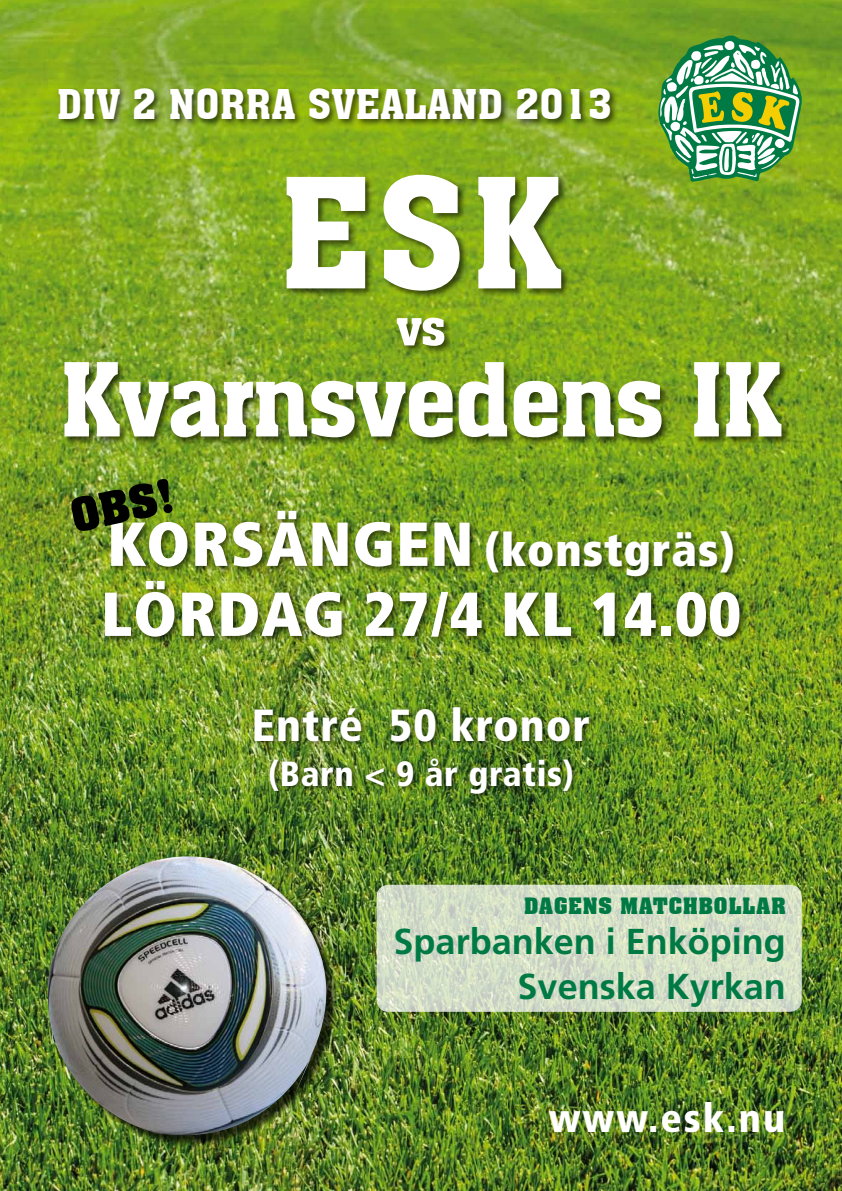
<style>
.page{position:relative;width:842px;height:1191px;background:#fff}
.page>*{position:absolute;margin:0;border:0;box-sizing:border-box;transform-origin:0 0}
.t1{font:150px "Aachen BT";color:#fff}
.t2{font:100px "Aachen BT";letter-spacing:-.03em;color:#fff}
.t3{font:900 condensed 62px "Frutiger";letter-spacing:.02em;color:#fff}
.t4{font:50px "Aachen BT";color:#fff}
.t5{font:900 condensed 46px "Frutiger";letter-spacing:.02em;color:#fff}
.t6{font:900 condensed 45px "Frutiger";letter-spacing:.02em;color:#fff}
.t7{font:700 45px "Aachen BT";color:#000}
.t8{font:40px "Aachen BT";color:#fff}
.t9{font:900 condensed 40px "Frutiger";letter-spacing:.05em;color:#fff}
.t10{font:700 36px/45px "Frutiger";color:#007a45;text-align:right}
.t11{font:900 condensed 35px "Frutiger";letter-spacing:.02em;color:#fff}
.t12{font:700 22px "Aachen BT";letter-spacing:.02em;color:#007a45}
.s1{font-size:62px}
</style>
<div class="page">
<img style="left:0;top:0;width:842px;height:1191px">
<svg style="left:658px;top:35px;width:144px;height:147px"></svg>
<div style="left:56px;top:86px;width:563px;height:42px;background:#000;opacity:.6"></div>
<div style="left:63px;top:173px;width:728px;height:274px;background:#000;opacity:.6"></div>
<div style="left:252px;top:703px;width:344px;height:98px;background:#000;opacity:.6"></div>
<div style="left:49px;top:858px;width:290px;height:290px;background:#000;opacity:.75"></div>
<img style="left:44px;top:856px;width:293px;height:288px">
<svg style="left:377px;top:884px;width:425px;height:127px;background:#d4dec6"></svg>
<div style="left:103px;top:508px;width:645px;height:137px;background:#000;opacity:.6"></div>
<p class="t8" style="left:57px;top:79px;width:557px">DIV 2 NORRA SVEALAND 2013</p>
<h1 class="t1" style="left:279px;top:139px;width:285px">ESK</h1>
<h3 class="t4" style="left:396px;top:296px;width:51px">vs</h3>
<h2 class="t2" style="left:59px;top:337px;width:724px">Kvarnsvedens IK</h2>
<p class="t7" style="left:65px;top:489px;width:107px;rotate:-12deg">OBS!</p>
<p class="t5" style="left:107px;top:522px;width:629px"><span class="s1">KORSÄNGEN</span> (konstgräs)</p>
<h3 class="t3" style="left:101px;top:576px;width:641px">LÖRDAG 27/4 KL 14.00</h3>
<p class="t6" style="left:252px;top:698px;width:339px">Entré 50 kronor</p>
<p class="t11" style="left:268px;top:752px;width:307px">(Barn &lt; 9 år gratis)</p>
<p class="t12" style="left:524px;top:892px;width:263px">DAGENS MATCHBOLLAR</p>
<p class="t10" style="left:394px;top:918px;width:394px">Sparbanken i Enköping<br>Svenska Kyrkan</p>
<p class="t9" style="left:549px;top:1094px;width:238px">www.esk.nu</p>
</div>
